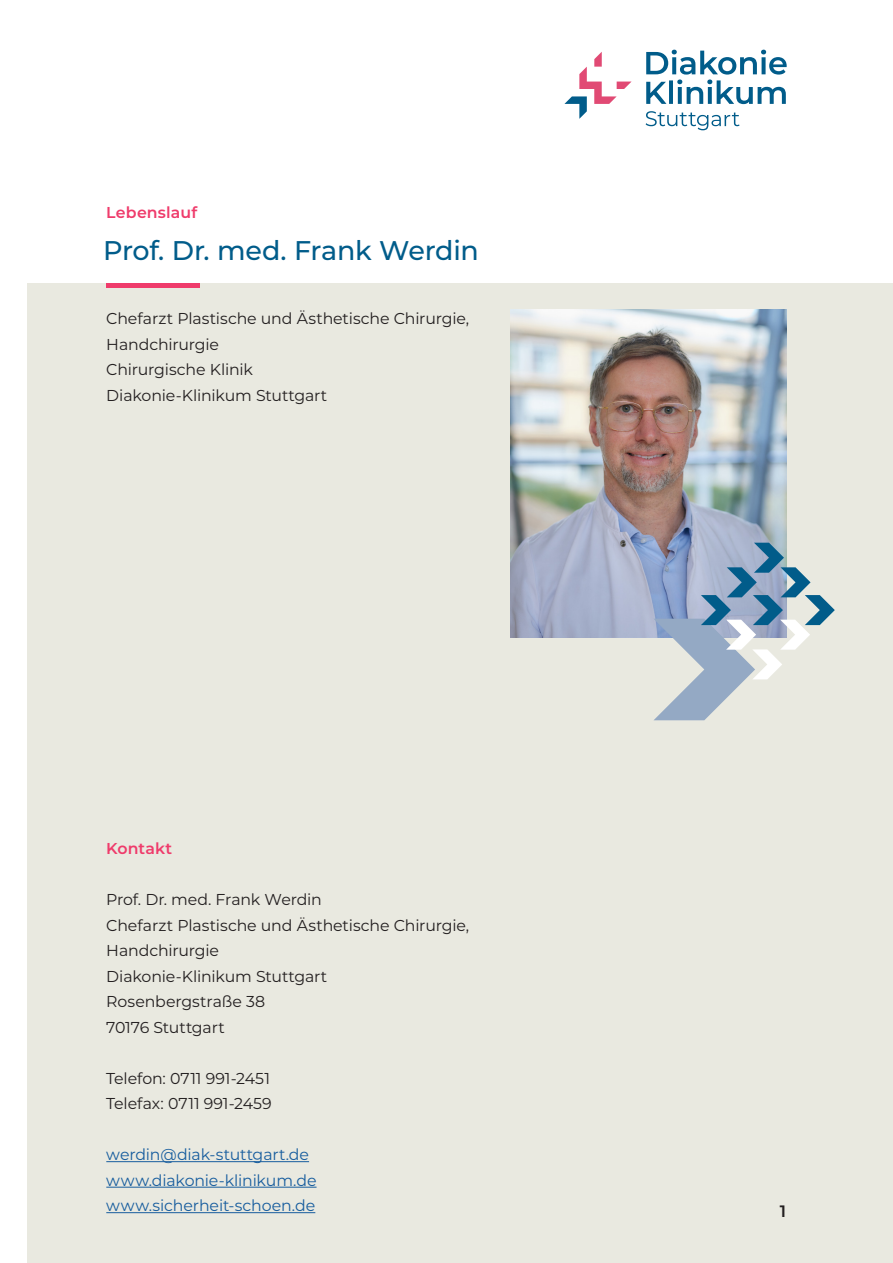
<style>
.page{position:relative;width:893px;height:1263px;background:#fff}
.page>*{position:absolute;margin:0;border:0;box-sizing:border-box;transform-origin:0 0}
._1-Head{font:500 27px "Montserrat";letter-spacing:-.015em;color:#015c8a}
.t1{font:600 16.5px "Montserrat";color:#231f20}
._3-Text{font:15.75px/25.5px "Montserrat";letter-spacing:-.01em;color:#231f20}
._3-Text-2{font:15.75px "Montserrat";letter-spacing:-.01em;color:#175d9e}
._2-Subhead{font:600 15.75px "Montserrat";letter-spacing:.01em;color:#ef3b6b}
</style>
<div class="page">
<div style="left:28px;top:284px;width:865px;height:979px;background:#e9e9e0"></div>
<hr style="left:106px;top:284px;width:94px;height:4px;background:#ef3b6b">
<svg style="left:564px;top:52px;width:68px;height:67px"></svg>
<svg style="left:646px;top:50px;width:141px;height:54px"></svg>
<svg style="left:646px;top:111px;width:93px;height:19px"></svg>
<img style="left:510px;top:309px;width:277px;height:329px">
<svg style="left:653px;top:543px;width:182px;height:177px"></svg>
<hr style="left:106px;top:1161px;width:203px;height:1px;background:#175d9e">
<hr style="left:106px;top:1187px;width:211px;height:1px;background:#175d9e">
<hr style="left:106px;top:1212px;width:209px;height:1px;background:#175d9e">
<p class="_2-Subhead" style="left:106px;top:202px;width:92px">Lebenslauf</p>
<p class="_1-Head" style="left:103px;top:232px;width:377px">Prof. Dr. med. Frank Werdin</p>
<p class="_3-Text" style="left:106px;top:305px;width:364px">Chefarzt Plastische und Ästhetische Chirurgie,<br>Handchirurgie</p>
<p class="_3-Text" style="left:106px;top:356px;width:148px">Chirurgische Klinik</p>
<p class="_3-Text" style="left:106px;top:382px;width:223px">Diakonie-Klinikum Stuttgart</p>
<p class="_2-Subhead" style="left:106px;top:837px;width:67px">Kontakt</p>
<p class="_3-Text" style="left:106px;top:886px;width:217px">Prof. Dr. med. Frank Werdin</p>
<p class="_3-Text" style="left:106px;top:912px;width:364px">Chefarzt Plastische und Ästhetische Chirurgie,<br>Handchirurgie</p>
<p class="_3-Text" style="left:106px;top:963px;width:223px">Diakonie-Klinikum Stuttgart</p>
<p class="_3-Text" style="left:106px;top:988px;width:160px">Rosenbergstraße 38</p>
<p class="_3-Text" style="left:106px;top:1014px;width:120px">70176 Stuttgart</p>
<p class="_3-Text" style="left:106px;top:1065px;width:165px">Telefon: 0711 991-2451</p>
<p class="_3-Text" style="left:106px;top:1090px;width:167px">Telefax: 0711 991-2459</p>
<p class="_3-Text-2" style="left:106px;top:1144px;width:204px">werdin@diak-stuttgart.de</p>
<p class="_3-Text-2" style="left:106px;top:1169px;width:212px">www.diakonie-klinikum.de</p>
<p class="_3-Text-2" style="left:106px;top:1195px;width:211px">www.sicherheit-schoen.de</p>
<p class="t1" style="left:780px;top:1199px;width:8px">1</p>
</div>
